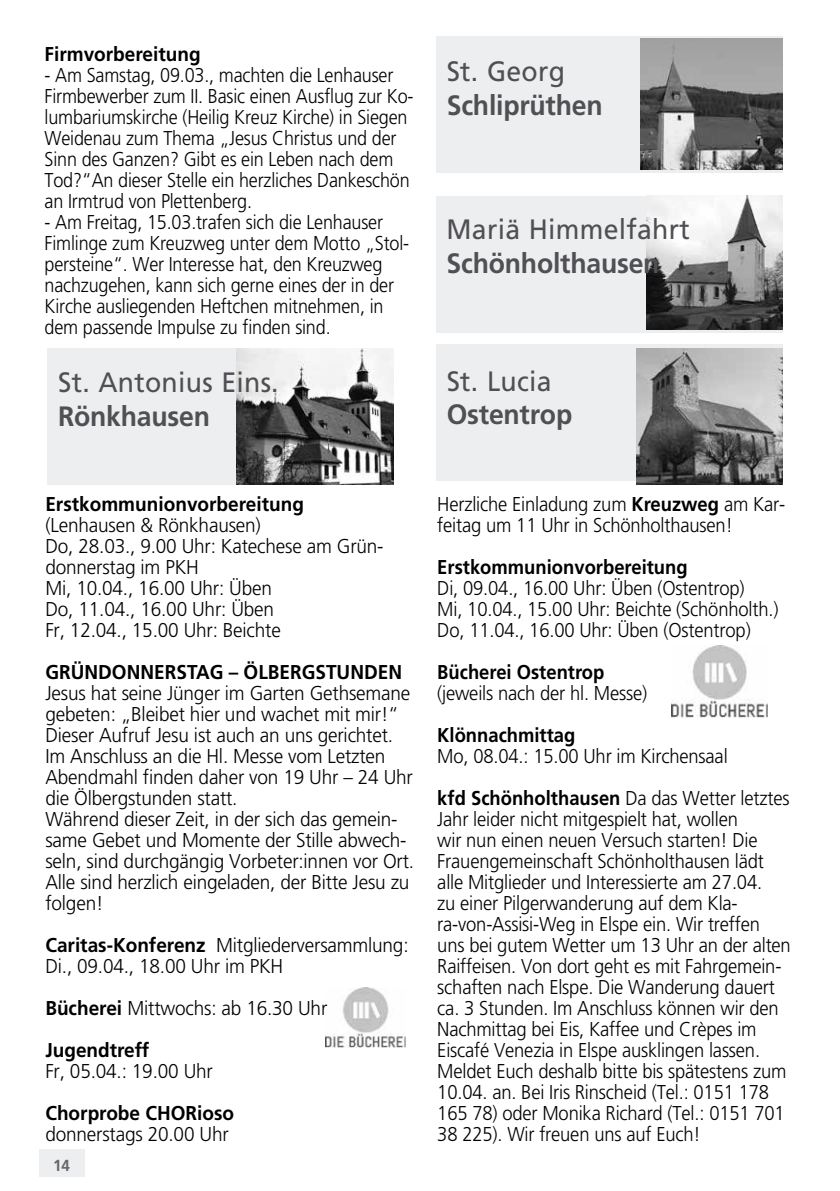
<style>
.page{position:relative;width:840px;height:1191px;background:#fff}
.page>*{position:absolute;margin:0;border:0;box-sizing:border-box;transform-origin:0 0}
.t1{font:28px "Frutiger";letter-spacing:.01em;color:#504f53;scale:.95 1}
.t2{font:700 28px "Frutiger";letter-spacing:-.01em;color:#504f53;scale:.95 1}
.t3{font:300 20px/21px "Frutiger";letter-spacing:-.01em;color:#000;scale:.92 1}
.t4{font:300 20px/21px "Frutiger";letter-spacing:-.01em;color:#000;scale:.95 1}
.t5{font:300 20px/21px "Frutiger";letter-spacing:-.01em;color:#000;scale:.9 1}
.t6{font:700 20px "Frutiger";color:#000;scale:.95 1}
.t7{font:700 20px "Frutiger";color:#000;scale:.92 1}
.t8{font:700 16px "Frutiger";color:#68676c;scale:.95 1}
.s1{font-weight:700}
</style>
<div class="page">
<div style="left:40px;top:1148px;width:45px;height:28px;background:#edeeef"></div>
<img style="left:325px;top:987px;width:80px;height:60px">
<div style="left:436px;top:36px;width:345px;height:136px;background:#edeeef"></div>
<img style="left:640px;top:39px;width:141px;height:131px">
<div style="left:47px;top:348px;width:346px;height:136px;background:#edeeef"></div>
<img style="left:236px;top:348px;width:157px;height:136px">
<div style="left:436px;top:345px;width:345px;height:136px;background:#edeeef"></div>
<img style="left:636px;top:348px;width:145px;height:136px">
<div style="left:435px;top:197px;width:346px;height:136px;background:#edeeef"></div>
<img style="left:646px;top:196px;width:135px;height:134px">
<img style="left:671px;top:645px;width:95px;height:73px">
<p class="t6" style="left:45px;top:43px;width:166px">Firmvorbereitung</p>
<p class="t5" style="left:45px;top:65px;width:411px">- Am Samstag, 09.03., machten die Lenhauser Firmbewerber zum II. Basic einen Ausflug zur Ko&shy;lumbariumskirche (Heilig Kreuz Kirche) in Siegen Weidenau zum Thema „Jesus Christus und der Sinn des Ganzen? Gibt es ein Leben nach dem Tod?“An dieser Stelle ein herzliches Dankeschön an Irmtrud von Plettenberg.</p>
<p class="t5" style="left:45px;top:212px;width:406px">- Am Freitag, 15.03.trafen sich die Lenhauser Fimlinge zum Kreuzweg unter dem Motto „Stol&shy;persteine“. Wer Interesse hat, den Kreuzweg nachzugehen, kann sich gerne eines der in der Kirche ausliegenden Heftchen mitnehmen, in dem passende Impulse zu finden sind.</p>
<h1 class="t1" style="left:58px;top:366px;width:233px">St. Antonius Eins.</h1>
<h1 class="t2" style="left:58px;top:399px;width:161px">Rönkhausen</h1>
<h1 class="t1" style="left:446px;top:55px;width:126px">St. Georg</h1>
<h1 class="t2" style="left:446px;top:89px;width:165px">Schliprüthen</h1>
<h1 class="t1" style="left:446px;top:213px;width:257px">Mariä Himmelfahrt</h1>
<h1 class="t2" style="left:446px;top:247px;width:225px">Schönholthausen</h1>
<h1 class="t1" style="left:446px;top:364px;width:112px">St. Lucia</h1>
<h1 class="t2" style="left:446px;top:398px;width:133px">Ostentrop</h1>
<p class="t6" style="left:45px;top:492px;width:273px">Erstkommunionvorbereitung</p>
<p class="t4" style="left:45px;top:515px;width:357px">(Lenhausen &amp; Rönkhausen)<br>Do, 28.03., 9.00 Uhr: Katechese am Grün&shy;donnerstag im PKH<br>Mi, 10.04., 16.00 Uhr: Üben<br>Do, 11.04., 16.00 Uhr: Üben<br>Fr, 12.04., 15.00 Uhr: Beichte</p>
<p class="t6" style="left:45px;top:660px;width:377px">GRÜNDONNERSTAG – ÖLBERGSTUNDEN</p>
<p class="t4" style="left:45px;top:683px;width:389px">Jesus hat seine Jünger im Garten Gethsemane gebeten: „Bleibet hier und wachet mit mir!“ Dieser Aufruf Jesu ist auch an uns gerichtet.<br>Im Anschluss an die Hl. Messe vom Letzten Abendmahl finden daher von 19 Uhr – 24 Uhr die Ölbergstunden statt.<br>Während dieser Zeit, in der sich das gemein&shy;same Gebet und Momente der Stille abwech&shy;seln, sind durchgängig Vorbeter:innen vor Ort.<br>Alle sind herzlich eingeladen, der Bitte Jesu zu folgen!</p>
<p class="t4" style="left:45px;top:935px;width:383px"><span class="s1">Caritas-Konferenz</span> Mitgliederversammlung:<br>Di., 09.04., 18.00 Uhr im PKH</p>
<p class="t4" style="left:45px;top:987px;width:298px;line-height:42px"><span class="s1">Bücherei</span> Mittwochs: ab 16.30 Uhr<br><span class="s1">Jugendtreff</span></p>
<p class="t4" style="left:45px;top:1061px;width:178px">Fr, 05.04.: 19.00 Uhr</p>
<p class="t6" style="left:45px;top:1101px;width:200px">Chorprobe CHORioso</p>
<p class="t4" style="left:45px;top:1124px;width:194px">donnerstags 20.00 Uhr</p>
<p class="t8" style="left:53px;top:1156px;width:19px">14</p>
<p class="t3" style="left:437px;top:494px;width:379px">Herzliche Einladung zum <span class="s1">Kreuzweg</span> am Kar&shy;feitag um 11 Uhr in Schönholthausen!</p>
<p class="t7" style="left:437px;top:555px;width:273px">Erstkommunionvorbereitung</p>
<p class="t3" style="left:437px;top:578px;width:372px">Di, 09.04., 16.00 Uhr: Üben (Ostentrop)<br>Mi, 10.04., 15.00 Uhr: Beichte (Schönholth.)<br>Do, 11.04., 16.00 Uhr: Üben (Ostentrop)</p>
<p class="t7" style="left:437px;top:660px;width:183px">Bücherei Ostentrop</p>
<p class="t3" style="left:437px;top:683px;width:229px">(jeweils nach der hl. Messe)</p>
<p class="t7" style="left:437px;top:723px;width:152px">Klönnachmittag</p>
<p class="t3" style="left:437px;top:735px;width:384px;line-height:42px">Mo, 08.04.: 15.00 Uhr im Kirchensaal<br><span class="s1">kfd Schönholthausen</span> Da das Wetter letztes</p>
<p class="t3" style="left:437px;top:809px;width:385px">Jahr leider nicht mitgespielt hat, wollen<br>wir nun einen neuen Versuch starten! Die Frauengemeinschaft Schönholthausen lädt alle Mitglieder und Interessierte am 27.04.<br>zu einer Pilgerwanderung auf dem Kla&shy;ra-von-Assisi-Weg in Elspe ein. Wir treffen uns bei gutem Wetter um 13 Uhr an der alten Raiffeisen. Von dort geht es mit Fahrgemein&shy;schaften nach Elspe. Die Wanderung dauert ca. 3 Stunden. Im Anschluss können wir den Nachmittag bei Eis, Kaffee und Crèpes im Eiscafé Venezia in Elspe ausklingen lassen.<br>Meldet Euch deshalb bitte bis spätestens zum 10.04. an. Bei Iris Rinscheid (Tel.: 0151 178<br>165 78) oder Monika Richard (Tel.: 0151 701<br>38 225). Wir freuen uns auf Euch!</p>
</div>
